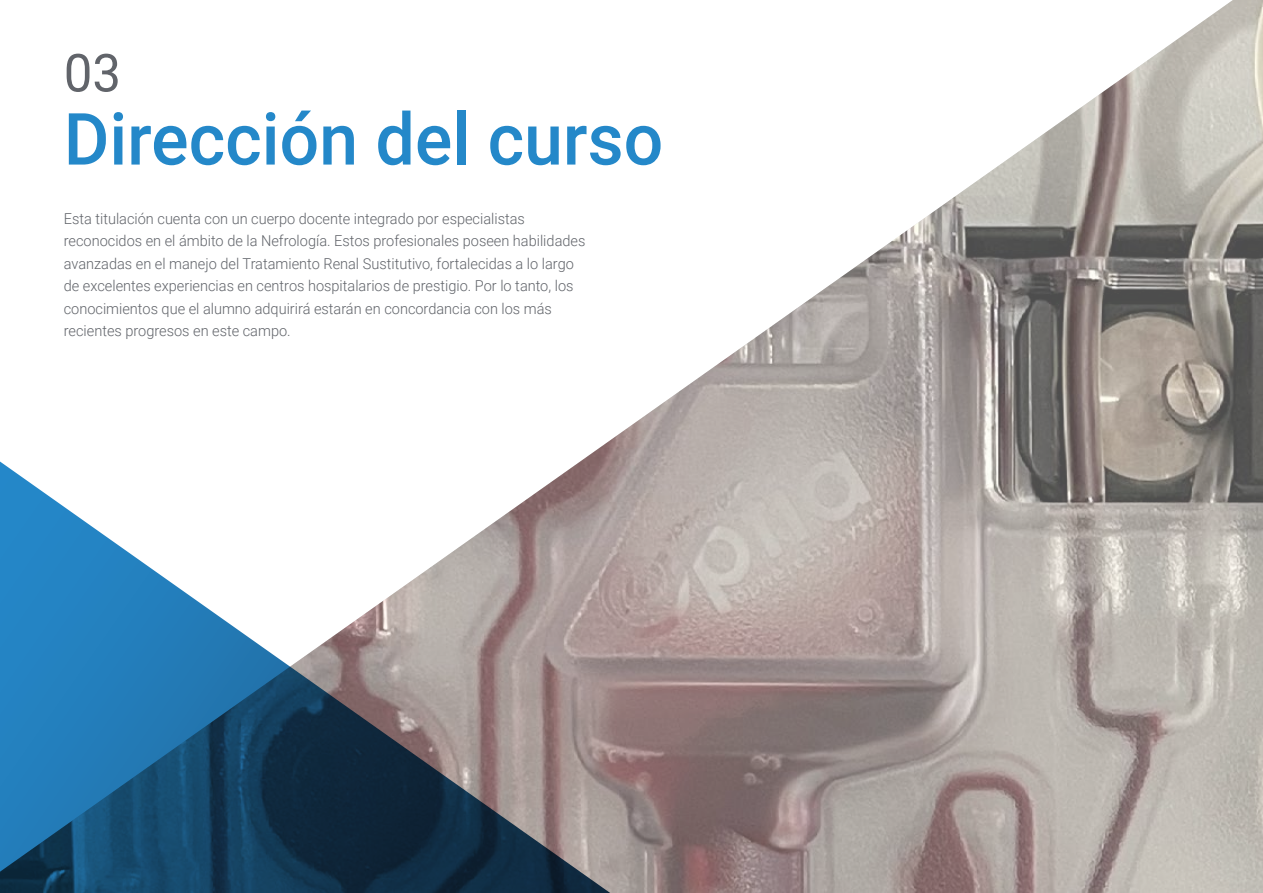
<style>
.page{position:relative;width:1263px;height:893px;background:#fff}
.page>*{position:absolute;margin:0;border:0;box-sizing:border-box;transform-origin:0 0}
.t1{font:500 72px "Roboto";color:#2488c9}
.t2{font:52.5px "Roboto";color:#61646a}
.t3{font:300 15px/22.5px "Roboto";color:#61646a}
</style>
<div class="page">
<img style="left:602px;top:0;width:661px;height:893px">
<svg style="left:0;top:446px;width:640px;height:447px"></svg>
<h2 class="t2" style="left:64px;top:36px;width:59px">03</h2>
<h1 class="t1" style="left:64px;top:89px;width:601px">Dirección del curso</h1>
<p class="t3" style="left:64px;top:207px;width:523px">Esta titulación cuenta con un cuerpo docente integrado por especialistas reconocidos en el ámbito de la Nefrología. Estos profesionales poseen habilidades avanzadas en el manejo del Tratamiento Renal Sustitutivo, fortalecidas a lo largo de excelentes experiencias en centros hospitalarios de prestigio. Por lo tanto, los conocimientos que el alumno adquirirá estarán en concordancia con los más recientes progresos en este campo.</p>
</div>
